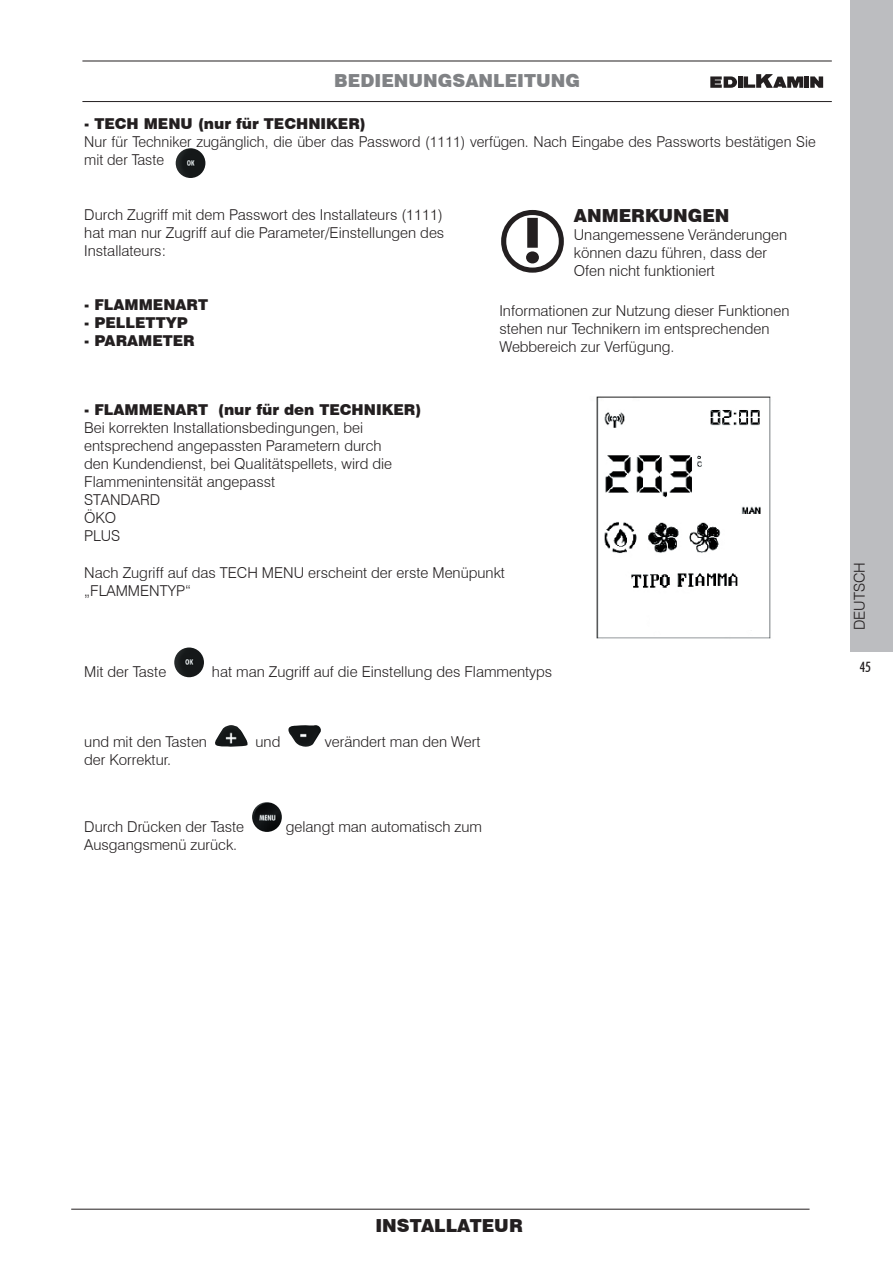
<style>
.page{position:relative;width:893px;height:1263px;background:#fff}
.page>*{position:absolute;margin:0;border:0;box-sizing:border-box;transform-origin:0 0}
.t1{font:900 18px "Swiss 721 BT";color:#231f20}
.t2{font:900 18px "Swiss 721 BT";color:#808285}
.t3{font:300 15px/18px "Swiss 721 BT";color:#231f20}
.t4{font:900 15px "Swiss 721 BT";color:#231f20}
.t5{font:500 condensed 14.25px "Futura BT";color:#231f20}
</style>
<div class="page">
<div style="left:850px;top:0;width:43px;height:652px;background:#bcbdc0"></div>
<hr style="left:71px;top:1209px;width:739px;height:1px;background:#231f20">
<hr style="left:82px;top:61px;width:750px;height:1px;background:#231f20">
<div style="left:804px;top:76px;width:5px;height:12px;background:#231f20"></div>
<hr style="left:738px;top:76px;width:4px;height:12px;background:#231f20">
<svg style="left:710px;top:76px;width:27px;height:12px"></svg>
<svg style="left:744px;top:74px;width:59px;height:14px"></svg>
<svg style="left:810px;top:76px;width:13px;height:12px"></svg>
<hr style="left:82px;top:101px;width:750px;height:1px;background:#231f20">
<img style="left:176px;top:148px;width:29px;height:30px;border-radius:15px">
<svg style="left:501px;top:210px;width:63px;height:63px"></svg>
<img style="left:174px;top:647px;width:30px;height:30px;border-radius:15px">
<img style="left:215px;top:725px;width:33px;height:22px">
<img style="left:288px;top:725px;width:33px;height:22px">
<img style="left:252px;top:802px;width:30px;height:30px;border-radius:15px">
<img style="left:596px;top:396px;width:175px;height:243px">
<div style="left:650px;top:613px;width:111px;height:17px;background:#fff"></div>
<div style="left:632px;top:407px;width:24px;height:25px;background:#fff"></div>
<p class="t2" style="left:334px;top:70px;width:247px">BEDIENUNGSANLEITUNG</p>
<p class="t4" style="left:84px;top:115px;width:283px">- TECH MENU (nur für TECHNIKER)</p>
<p class="t3" style="left:84px;top:133px;width:733px">Nur für Techniker zugänglich, die über das Password (1111) verfügen. Nach Eingabe des Passworts bestätigen Sie mit der Taste</p>
<p class="t3" style="left:84px;top:206px;width:362px;text-align:justify">Durch Zugriff mit dem Passwort des Installateurs (1111) hat man nur Zugriff auf die Parameter/Einstellungen des Installateurs:</p>
<p class="t4" style="left:84px;top:296px;width:125px">- FLAMMENART</p>
<p class="t4" style="left:84px;top:314px;width:105px">- PELLETTYP</p>
<p class="t4" style="left:84px;top:332px;width:112px">- PARAMETER</p>
<p class="t4" style="left:84px;top:401px;width:339px">- FLAMMENART (nur für den TECHNIKER)</p>
<p class="t3" style="left:84px;top:419px;width:309px">Bei korrekten Installationsbedingungen, bei entsprechend angepassten Parametern durch den Kundendienst, bei Qualitätspellets, wird die<br>Flammenintensität angepasst<br>STANDARD<br>ÖKO<br>PLUS</p>
<p class="t1" style="left:574px;top:205px;width:157px">ANMERKUNGEN</p>
<p class="t3" style="left:574px;top:226px;width:215px">Unangemessene Veränderungen können dazu führen, dass der<br>Ofen nicht funktioniert</p>
<p class="t3" style="left:499px;top:301px;width:292px">Informationen zur Nutzung dieser Funktionen stehen nur Technikern im entsprechenden<br>Webbereich zur Verfügung.</p>
<p class="t3" style="left:84px;top:563px;width:422px">Nach Zugriff auf das TECH MENU erscheint der erste Menüpunkt „FLAMMENTYP“</p>
<p class="t3" style="left:84px;top:663px;width:84px">Mit der Taste</p>
<p class="t3" style="left:212px;top:663px;width:342px">hat man Zugriff auf die Einstellung des Flammentyps</p>
<p class="t3" style="left:84px;top:732px;width:124px">und mit den Tasten</p>
<p class="t3" style="left:255px;top:732px;width:26px">und</p>
<p class="t3" style="left:325px;top:732px;width:157px">verändert man den Wert</p>
<p class="t3" style="left:84px;top:750px;width:88px">der Korrektur.</p>
<p class="t3" style="left:84px;top:817px;width:161px">Durch Drücken der Taste</p>
<p class="t3" style="left:286px;top:817px;width:198px">gelangt man automatisch zum</p>
<p class="t3" style="left:84px;top:835px;width:155px">Ausgangsmenü zurück.</p>
<p class="t3" style="left:850px;top:630px;width:70px;rotate:-90deg">DEUTSCH</p>
<p class="t5" style="left:860px;top:658px;width:12px">45</p>
<p class="t1" style="left:375px;top:1215px;width:149px">INSTALLATEUR</p>
</div>
